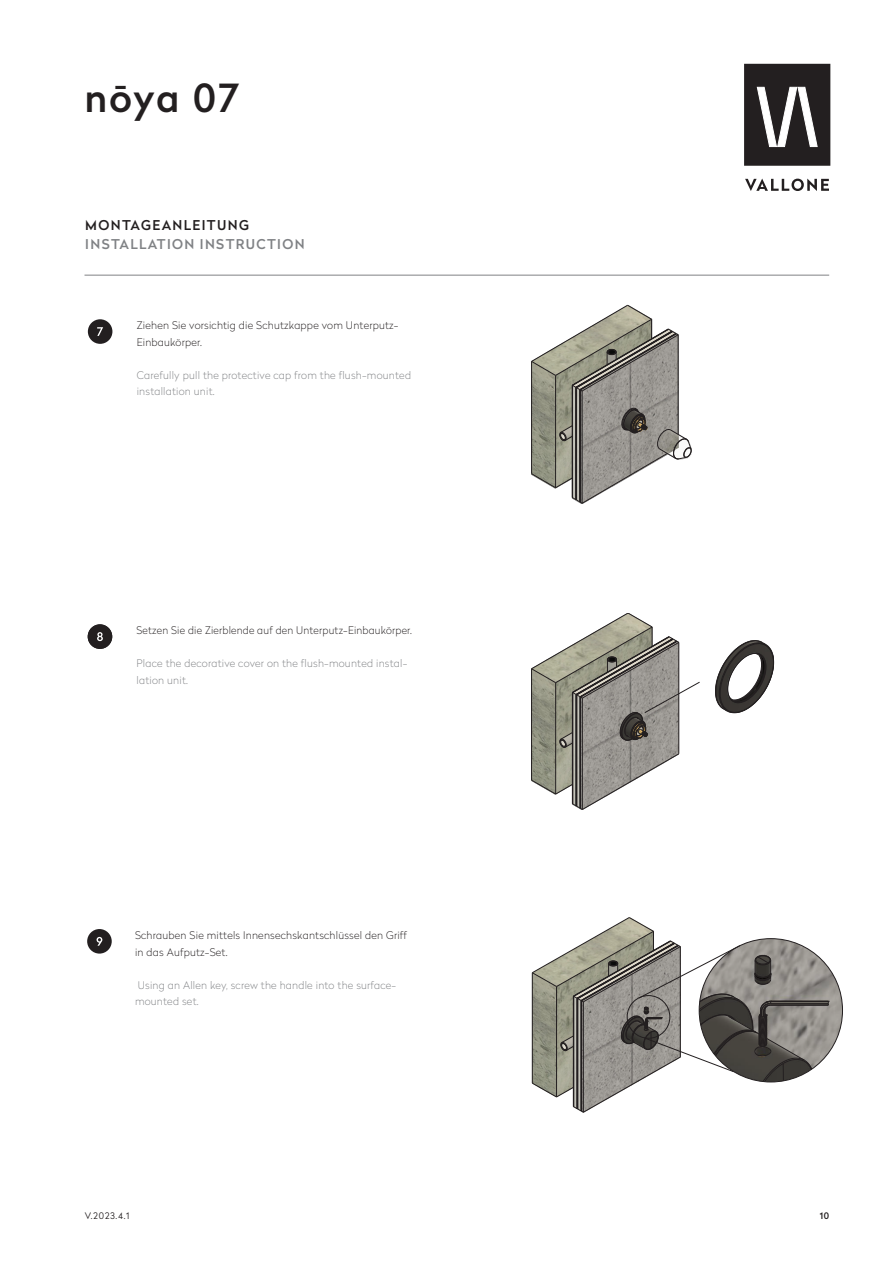
<style>
.page{position:relative;width:893px;height:1263px;background:#fff}
.page>*{position:absolute;margin:0;border:0;box-sizing:border-box;transform-origin:0 0}
.t1{font:500 38.55px "Radikal";letter-spacing:.05em;color:#231f20}
.Überschrift_EN{font:500 13.5px "Radikal";letter-spacing:.1em;color:#808285}
.Überschrift_DE{font:500 13.5px "Radikal";letter-spacing:.1em;color:#231f20}
.Fließtext_EN{font:100 10.5px/16.5px "Radikal";letter-spacing:.02em;color:#808285}
.Fließtext_DE{font:100 10.5px/16.5px "Radikal";letter-spacing:.02em;color:#231f20}
.t2{font:300 9px "Radikal";color:#231f20}
.t3{font:500 9px "Radikal";color:#231f20}
</style>
<div class="page">
<svg style="left:745px;top:179px;width:84px;height:12px"></svg>
<div style="left:745px;top:65px;width:84px;height:99px;background:#231f20"></div>
<div style="left:744px;top:64px;width:86px;height:102px;border:3px solid #231f20"></div>
<svg style="left:757px;top:87px;width:61px;height:60px"></svg>
<hr style="left:84px;top:275px;width:745px;height:1px;background:#808285">
<div style="left:87px;top:929px;width:25px;height:24px;background:#231f20;border-radius:50%"></div>
<svg style="left:97px;top:937px;width:5px;height:9px"></svg>
<div style="left:88px;top:624px;width:24px;height:25px;background:#231f20;border-radius:50%"></div>
<svg style="left:97px;top:632px;width:6px;height:9px"></svg>
<svg style="left:532px;top:917px;width:310px;height:196px"></svg>
<svg style="left:531px;top:614px;width:169px;height:196px"></svg>
<svg style="left:715px;top:640px;width:59px;height:74px"></svg>
<div style="left:88px;top:319px;width:24px;height:25px;background:#231f20;border-radius:50%"></div>
<svg style="left:97px;top:327px;width:6px;height:9px"></svg>
<img style="left:532px;top:392px;width:146px;height:14px">
<hr style="left:555px;top:375px;width:1px;height:113px;background:#231f20">
<hr style="left:531px;top:361px;width:1px;height:113px;background:#231f20">
<hr style="left:572px;top:385px;width:1px;height:113px;background:#231f20">
<hr style="left:576px;top:388px;width:1px;height:112px;background:#231f20">
<hr style="left:678px;top:335px;width:1px;height:99px;background:#231f20">
<hr style="left:580px;top:390px;width:1px;height:112px;background:#231f20">
<hr style="left:582px;top:391px;width:1px;height:112px;background:#231f20">
<svg style="left:531px;top:304px;width:148px;height:88px"></svg>
<svg style="left:531px;top:406px;width:161px;height:98px"></svg>
<h1 class="t1" style="left:84px;top:70px;width:156px">nōya 07</h1>
<p class="Überschrift_DE" style="left:85px;top:215px;width:165px">MONTAGEANLEITUNG</p>
<p class="Überschrift_EN" style="left:85px;top:235px;width:221px">INSTALLATION INSTRUCTION</p>
<p class="Fließtext_DE" style="left:137px;top:317px;width:263px">Ziehen Sie vorsichtig die Schutzkappe vom Unterputz-<br>Einbaukörper.</p>
<p class="Fließtext_EN" style="left:137px;top:366px;width:276px">Carefully pull the protective cap from the flush-mounted installation unit.</p>
<p class="Fließtext_DE" style="left:137px;top:622px;width:277px">Setzen Sie die Zierblende auf den Unterputz-Einbaukörper.</p>
<p class="Fließtext_EN" style="left:137px;top:655px;width:272px">Place the decorative cover on the flush-mounted instal&shy;lation unit.</p>
<p class="Fließtext_DE" style="left:135px;top:927px;width:274px">Schrauben Sie mittels Innensechskantschlüssel den Griff in das Aufputz-Set.</p>
<p class="Fließtext_EN" style="left:135px;top:976px;width:263px">Using an Allen key, screw the handle into the surface&shy;mounted set.</p>
<p class="t2" style="left:85px;top:1209px;width:46px">V.2023.4.1</p>
<p class="t3" style="left:820px;top:1209px;width:11px">10</p>
</div>
